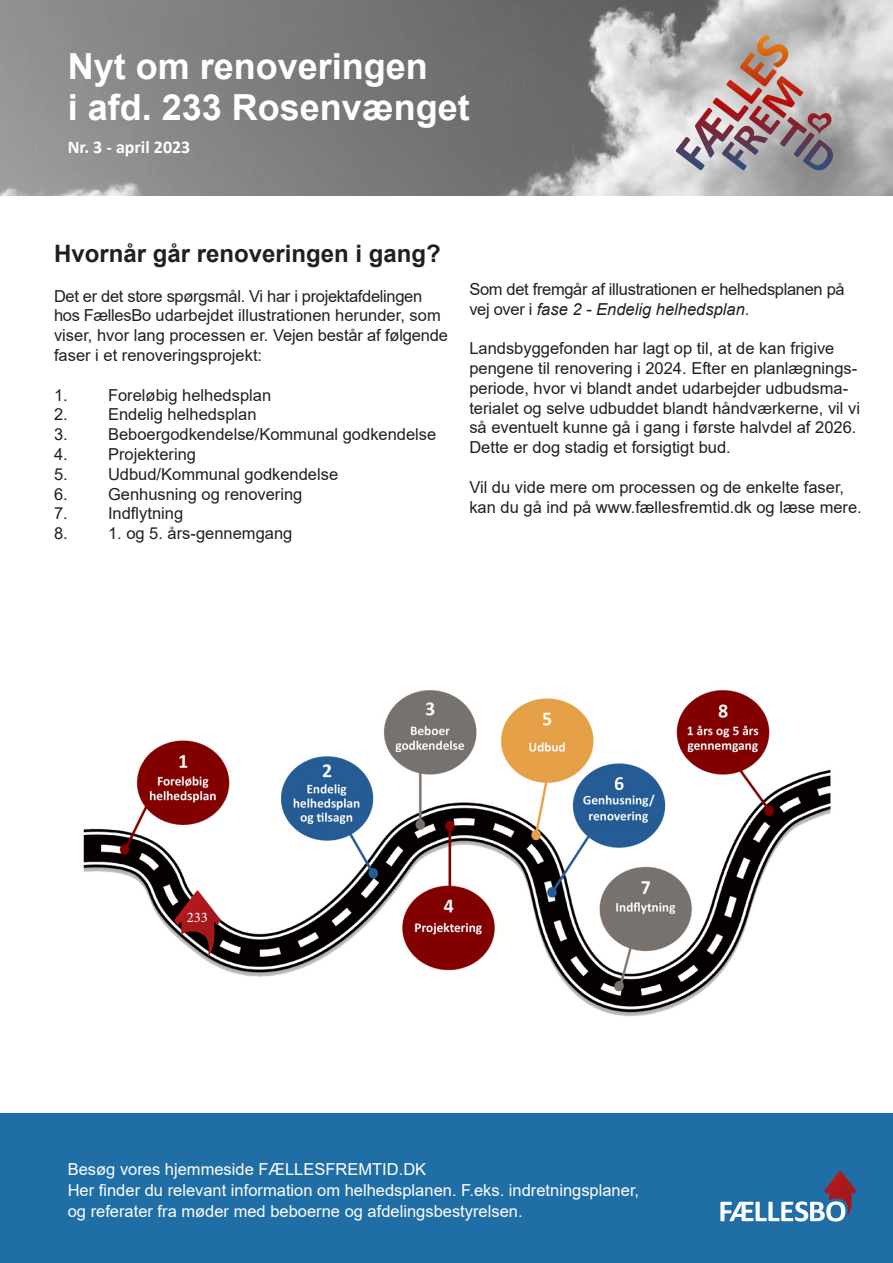
<style>
.page{position:relative;width:893px;height:1263px;background:#fff}
.page>*{position:absolute;margin:0;border:0;box-sizing:border-box;transform-origin:0 0}
.t1{font:700 36px/40.5px "Arial";color:#fff}
.t2{font:700 24px "Arial";color:#231f20}
.t3{font:700 18px "Calibri";color:#fff}
.t4{font:16.5px/19.8px "Arial";color:#231f20}
.t5{font:16.5px/21px "Arial";color:#fff}
.t6{font:16.5px/19.8px "Arial";letter-spacing:-.02em;color:#231f20}
.t7{font:14.7px "Minion Pro";color:#fff}
.s1{font-style:italic}
</style>
<div class="page">
<img style="left:0;top:0;width:893px;height:196px">
<svg style="left:676px;top:35px;width:157px;height:135px;background:#b5a1a2"></svg>
<div style="left:0;top:1113px;width:893px;height:150px;background:#206ea6"></div>
<svg style="left:720px;top:1170px;width:136px;height:51px"></svg>
<img style="left:83px;top:690px;width:748px;height:327px">
<svg style="left:174px;top:890px;width:47px;height:67px"></svg>
<h1 class="t1" style="left:68px;top:47px;width:404px">Nyt om renoveringen<br>i afd. 233 Rosenvænget</h1>
<p class="t3" style="left:68px;top:134px;width:124px">Nr. 3 - april 2023</p>
<h2 class="t2" style="left:54px;top:237px;width:388px">Hvornår går renoveringen i gang?</h2>
<p class="t4" style="left:54px;top:286px;width:396px">Det er det store spørgsmål. Vi har i projektafdelingen hos FællesBo udarbejdet illustrationen herunder, som viser, hvor lang processen er. Vejen består af følgende faser i et renoveringsprojekt:</p>
<p class="t4" style="left:54px;top:385px;width:15px">1.</p>
<p class="t4" style="left:108px;top:385px;width:165px">Foreløbig helhedsplan</p>
<p class="t4" style="left:54px;top:405px;width:15px">2.</p>
<p class="t4" style="left:108px;top:405px;width:150px">Endelig helhedsplan</p>
<p class="t4" style="left:54px;top:424px;width:15px">3.</p>
<p class="t4" style="left:108px;top:424px;width:330px">Beboergodkendelse/Kommunal godkendelse</p>
<p class="t4" style="left:54px;top:444px;width:15px">4.</p>
<p class="t4" style="left:108px;top:444px;width:90px">Projektering</p>
<p class="t4" style="left:54px;top:464px;width:15px">5.</p>
<p class="t4" style="left:108px;top:464px;width:232px">Udbud/Kommunal godkendelse</p>
<p class="t4" style="left:54px;top:484px;width:15px">6.</p>
<p class="t4" style="left:108px;top:484px;width:196px">Genhusning og renovering</p>
<p class="t4" style="left:54px;top:504px;width:15px">7.</p>
<p class="t4" style="left:108px;top:504px;width:77px">Indflytning</p>
<p class="t4" style="left:54px;top:523px;width:15px">8.</p>
<p class="t4" style="left:108px;top:523px;width:186px">1. og 5. års-gennemgang</p>
<p class="t6" style="left:469px;top:279px;width:377px">Som det fremgår af illustrationen er helhedsplanen på vej over i <span class="s1">fase 2 - Endelig helhedsplan</span>.</p>
<p class="t4" style="left:469px;top:338px;width:392px">Landsbyggefonden har lagt op til, at de kan frigive pengene til renovering i 2024. Efter en planlægnings&shy;periode, hvor vi blandt andet udarbejder udbudsma&shy;terialet og selve udbuddet blandt håndværkerne, vil vi så eventuelt kunne gå i gang i første halvdel af 2026.<br>Dette er dog stadig et forsigtigt bud.</p>
<p class="t4" style="left:469px;top:477px;width:394px">Vil du vide mere om processen og de enkelte faser, kan du gå ind på www.fællesfremtid.dk og læse mere.</p>
<p class="t7" style="left:187px;top:907px;width:23px">233</p>
<p class="t5" style="left:68px;top:1158px;width:573px">Besøg vores hjemmeside FÆLLESFREMTID.DK<br>Her finder du relevant information om helhedsplanen. F.eks. indretningsplaner, og referater fra møder med beboerne og afdelingsbestyrelsen.</p>
</div>
